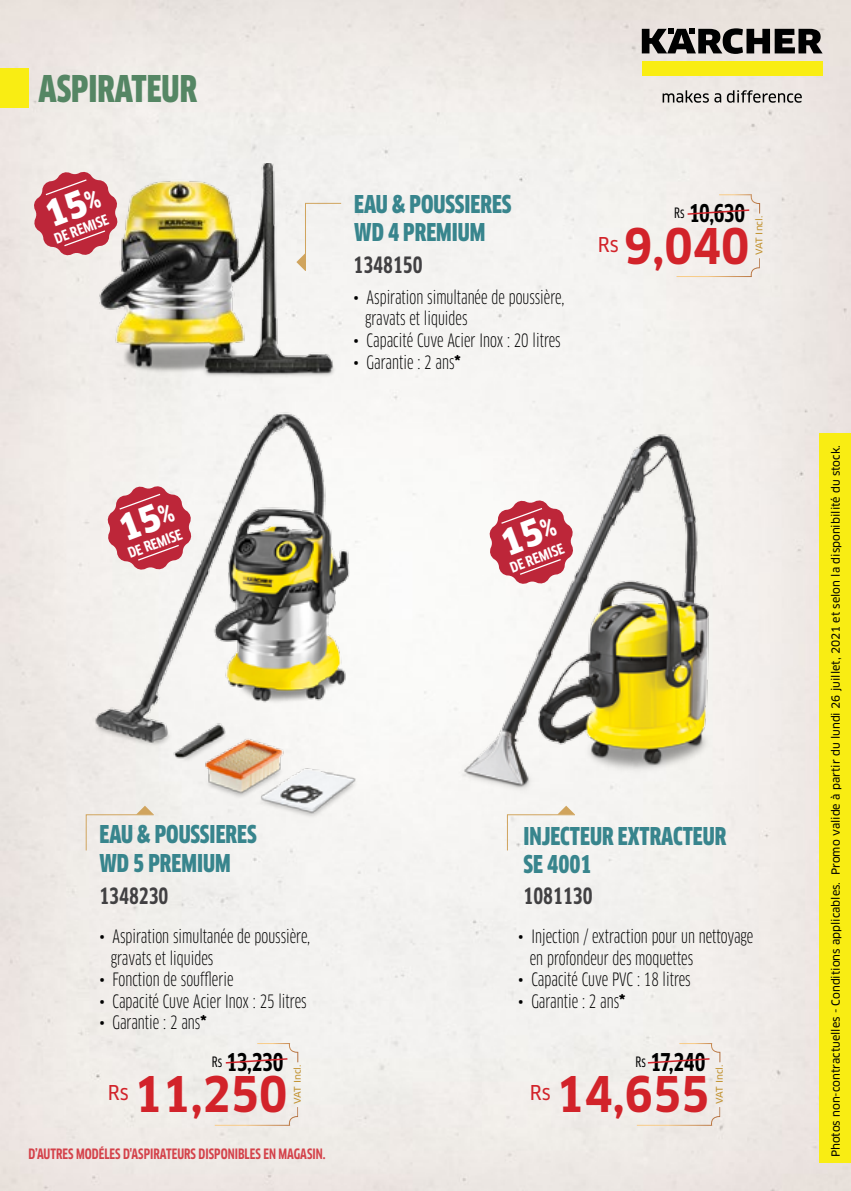
<style>
.page{position:relative;width:851px;height:1191px;background:#fff}
.page>*{position:absolute;margin:0;border:0;box-sizing:border-box;transform-origin:0 0}
.t1{font:700 48px "Clan Pro Narr";color:#d2232a}
.t2{font:900 condensed 36px "Clan Pro";color:#558664}
.t3{font:900 condensed 24px/28.8px "Clan Pro";color:#38858d}
.t4{font:700 condensed 24px "Clan Pro";letter-spacing:-.015em;color:#000}
.t5{font:700 condensed 22px "Clan Pro";color:#414042}
.t6{font:20px "Clan Pro Narr News";color:#d2232a}
.t7{font:condensed 18px/21.6px "Clan Pro";color:#000}
.t8{font:700 condensed 14px "Clan Pro";color:#d4424a}
.t9{font:700 condensed 14px "Clan Pro";color:#fff;scale:1.12 1}
.t10{font:11px "Clan Pro News";color:#000}
.t11{font:9px "Clan Pro News";color:#c1912e;scale:1.06 1}
.s1{font-weight:900}
</style>
<div class="page">
<img style="left:0;top:0;width:850px;height:1191px">
<div style="left:819px;top:433px;width:31px;height:729px;background:#f9ed13"></div>
<svg style="left:714px;top:90px;width:87px;height:13px"></svg>
<svg style="left:662px;top:90px;width:46px;height:13px"></svg>
<div style="left:641px;top:61px;width:181px;height:15px;background:#f9ed13"></div>
<svg style="left:641px;top:28px;width:181px;height:26px;background:#5a5857"></svg>
<img style="left:433px;top:427px;width:326px;height:378px">
<img style="left:41px;top:394px;width:391px;height:444px">
<svg style="left:507px;top:805px;width:68px;height:46px"></svg>
<svg style="left:86px;top:805px;width:68px;height:46px;background:#ede8e1"></svg>
<img style="left:89px;top:163px;width:254px;height:220px">
<div style="left:0;top:68px;width:28px;height:40px;background:#f9ed13"></div>
<svg style="left:686px;top:194px;width:74px;height:22px;background:#eddeda"></svg>
<div style="left:676px;top:258px;width:83px;height:19px;background:#f2eeeb"></div>
<svg style="left:224px;top:1043px;width:74px;height:21px"></svg>
<svg style="left:215px;top:1107px;width:83px;height:18px"></svg>
<svg style="left:646px;top:1043px;width:74px;height:21px;background:#eedfdb"></svg>
<svg style="left:636px;top:1107px;width:84px;height:18px;background:#ede8e3"></svg>
<svg style="left:488px;top:499px;width:86px;height:86px"></svg>
<svg style="left:107px;top:485px;width:85px;height:86px;background:#cc616d"></svg>
<svg style="left:33px;top:171px;width:85px;height:85px;background:#cb5d6a"></svg>
<h2 class="t2" style="left:38px;top:69px;width:160px">ASPIRATEUR</h2>
<p class="t9" style="left:52px;top:232px;width:52px;rotate:-21deg">DE REMISE</p>
<p class="t9" style="left:126px;top:546px;width:52px;rotate:-21deg">DE REMISE</p>
<h3 class="t3" style="left:354px;top:189px;width:159px">EAU &amp; POUSSIERES<br>WD 4 PREMIUM</h3>
<p class="t5" style="left:353px;top:253px;width:70px">1348150</p>
<p class="t7" style="left:365px;top:286px;width:201px;text-indent:-11px">• Aspiration simultanée de poussière, gravats et liquides</p>
<p class="t7" style="left:353px;top:329px;width:209px">• Capacité Cuve Acier Inox : 20 litres</p>
<p class="t7" style="left:353px;top:351px;width:109px">• Garantie : 2 ans<span class="s1">*</span></p>
<h3 class="t4" style="left:674px;top:200px;width:72px"><sup>Rs</sup> 10,630</h3>
<p class="t6" style="left:597px;top:232px;width:22px">Rs</p>
<h1 class="t1" style="left:624px;top:218px;width:126px">9,040</h1>
<p class="t11" style="left:753px;top:255px;width:39px;rotate:-90deg">VAT Incl.</p>
<p class="t9" style="left:507px;top:560px;width:52px;rotate:-21deg">DE REMISE</p>
<h3 class="t3" style="left:99px;top:820px;width:159px">EAU &amp; POUSSIERES<br>WD 5 PREMIUM</h3>
<p class="t5" style="left:99px;top:883px;width:70px">1348230</p>
<p class="t7" style="left:111px;top:925px;width:201px;text-indent:-11px">• Aspiration simultanée de poussière, gravats et liquides</p>
<p class="t7" style="left:99px;top:968px;width:136px">• Fonction de soufflerie</p>
<p class="t7" style="left:99px;top:990px;width:209px">• Capacité Cuve Acier Inox : 25 litres</p>
<p class="t7" style="left:99px;top:1012px;width:109px">• Garantie : 2 ans<span class="s1">*</span></p>
<h3 class="t4" style="left:212px;top:1048px;width:73px"><sup>Rs</sup> 13,230</h3>
<p class="t6" style="left:108px;top:1081px;width:22px">Rs</p>
<h1 class="t1" style="left:134px;top:1066px;width:155px">11,250</h1>
<p class="t11" style="left:292px;top:1104px;width:39px;rotate:-90deg">VAT Incl.</p>
<p class="t8" style="left:28px;top:1145px;width:299px">D’AUTRES MODÉLES D'ASPIRATEURS DISPONIBLES EN MAGASIN.</p>
<h3 class="t3" style="left:523px;top:821px;width:204px">INJECTEUR EXTRACTEUR<br>SE 4001</h3>
<p class="t5" style="left:523px;top:883px;width:70px">1081130</p>
<p class="t7" style="left:529px;top:925px;width:225px;text-indent:-11px">• Injection / extraction pour un nettoyage en profondeur des moquettes</p>
<p class="t7" style="left:518px;top:968px;width:174px">• Capacité Cuve PVC : 18 litres</p>
<p class="t7" style="left:518px;top:990px;width:109px">• Garantie : 2 ans<span class="s1">*</span></p>
<h3 class="t4" style="left:635px;top:1048px;width:71px"><sup>Rs</sup> 17,240</h3>
<p class="t6" style="left:530px;top:1081px;width:22px">Rs</p>
<h1 class="t1" style="left:556px;top:1066px;width:155px">14,655</h1>
<p class="t11" style="left:714px;top:1104px;width:39px;rotate:-90deg">VAT Incl.</p>
<p class="t10" style="left:829px;top:1157px;width:713px;rotate:-90deg">Photos non-contractuelles - Conditions applicables. Promo valide à partir du lundi 26 juillet, 2021 et selon la disponibilité du stock.</p>
</div>
